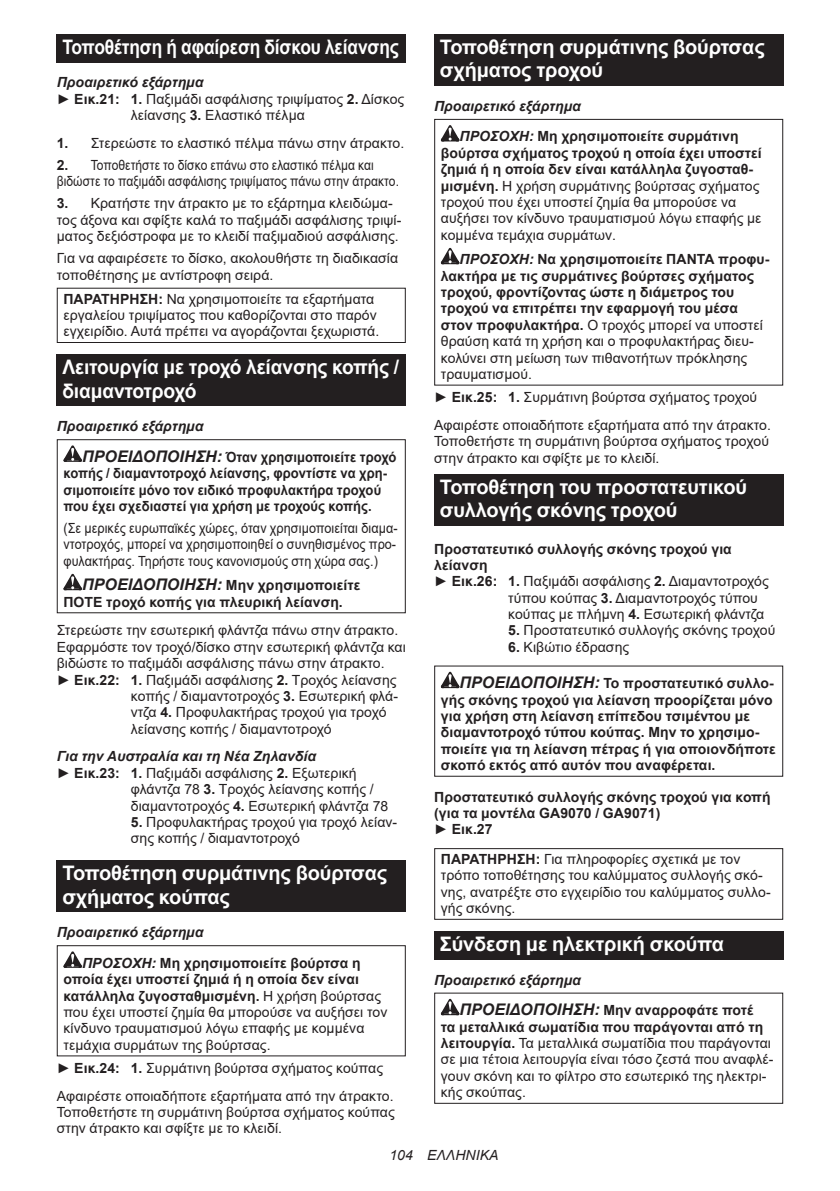
<style>
.page{position:relative;width:840px;height:1191px;background:#fff}
.page>*{position:absolute;margin:0;border:0;box-sizing:border-box;transform-origin:0 0}
.t1{font:700 20px/23.4px "Arial";letter-spacing:-.01em;color:#fff}
.t2{font:700 20px/23.4px "Arial";letter-spacing:-.01em;color:#fff;scale:.96 1}
.t3{font:700 20px "Arial";letter-spacing:-.01em;color:#fff;scale:.87 1}
.t4{font:14px/16.4px "Arial";letter-spacing:.005em;color:#231f20}
.t5{font:700 14px/16.4px "Arial";letter-spacing:.005em;color:#231f20}
.t6{font:italic 700 14px/30.6px "Arial";letter-spacing:.005em;color:#231f20}
.t7{font:700 14px/16.4px "Arial";letter-spacing:.005em;color:#231f20;scale:.93 1}
.t8{font:14px/16.4px "Arial";letter-spacing:.005em;color:#231f20;text-align:justify;scale:.9 1}
.t9{font:14px/16.4px "Arial";letter-spacing:.005em;color:#231f20;scale:.86 1}
.t10{font:italic 14px "Arial";letter-spacing:.005em;color:#231f20}
.s1{font-weight:700}
.s2{font-style:italic}
.s3{font-style:italic;font-size:16px}
.s4{font-style:normal}
.s5{font-weight:400}
.s6{font-size:16px}
</style>
<div class="page">
<div style="left:57px;top:34px;width:348px;height:29px;background:#231f20"></div>
<div style="left:57px;top:288px;width:348px;height:55px;border:1px solid #231f20"></div>
<div style="left:57px;top:354px;width:348px;height:52px;background:#231f20"></div>
<svg style="left:63px;top:445px;width:19px;height:17px"></svg>
<svg style="left:63px;top:574px;width:19px;height:16px"></svg>
<div style="left:57px;top:439px;width:348px;height:174px;border:1px solid #231f20"></div>
<div style="left:57px;top:860px;width:348px;height:52px;background:#231f20"></div>
<svg style="left:63px;top:951px;width:19px;height:16px"></svg>
<div style="left:57px;top:945px;width:348px;height:111px;border:1px solid #231f20"></div>
<div style="left:434px;top:34px;width:348px;height:52px;background:#231f20"></div>
<svg style="left:440px;top:125px;width:19px;height:16px"></svg>
<svg style="left:440px;top:248px;width:19px;height:16px"></svg>
<div style="left:434px;top:119px;width:348px;height:266px;border:1px solid #231f20"></div>
<div style="left:434px;top:474px;width:348px;height:52px;background:#231f20"></div>
<svg style="left:440px;top:672px;width:19px;height:16px"></svg>
<div style="left:434px;top:848px;width:348px;height:71px;border:1px solid #231f20"></div>
<div style="left:434px;top:931px;width:348px;height:28px;background:#231f20"></div>
<svg style="left:440px;top:998px;width:19px;height:17px"></svg>
<h1 class="t3" style="left:62px;top:33px;width:388px">Τοποθέτηση ή αφαίρεση δίσκου λείανσης</h1>
<p class="t6" style="left:57px;top:68px;width:148px">Προαιρετικό εξάρτημα</p>
<p class="t4" style="left:57px;top:91px;width:349px">► <span class="s1">Εικ.21: 1.</span> Παξιμάδι ασφάλισης τριψίματος <span class="s1">2.</span> Δίσκος</p>
<p class="t4" style="left:131px;top:107px;width:175px">λείανσης <span class="s1">3.</span> Ελαστικό πέλμα</p>
<p class="t4" style="left:57px;top:135px;width:349px"><span class="s1">1.</span> Στερεώστε το ελαστικό πέλμα πάνω στην άτρακτο.</p>
<p class="t9" style="left:57px;top:157px;width:399px"><span class="s1">2.</span> Τοποθετήστε το δίσκο επάνω στο ελαστικό πέλμα και βιδώστε το παξιμάδι ασφάλισης τριψίματος πάνω στην άτρακτο.</p>
<p class="t4" style="left:57px;top:195px;width:346px"><span class="s1">3.</span> Κρατήστε την άτρακτο με το εξάρτημα κλειδώμα&shy;τος άξονα και σφίξτε καλά το παξιμάδι ασφάλισης τριψί&shy;ματος δεξιόστροφα με το κλειδί παξιμαδιού ασφάλισης.</p>
<p class="t4" style="left:57px;top:250px;width:343px">Για να αφαιρέσετε το δίσκο, ακολουθήστε τη διαδικασία τοποθέτησης με αντίστροφη σειρά.</p>
<p class="t4" style="left:63px;top:290px;width:317px"><span class="s1">ΠΑΡΑΤΗΡΗΣΗ:</span> Να χρησιμοποιείτε τα εξαρτήματα εργαλείου τριψίματος που καθορίζονται στο παρόν εγχειρίδιο. Αυτά πρέπει να αγοράζονται ξεχωριστά.</p>
<h1 class="t2" style="left:62px;top:356px;width:352px">Λειτουργία με τροχό λείανσης κοπής / διαμαντοτροχό</h1>
<p class="t7" style="left:82px;top:411px;width:339px;line-height:30.6px;text-indent:-25px"><span class="s2">Προαιρετικό εξάρτημα<br></span><span class="s3">ΠΡΟΕΙΔΟΠΟΙΗΣΗ:</span> Όταν χρησιμοποιείτε τροχό</p>
<p class="t7" style="left:63px;top:465px;width:349px">κοπής / διαμαντοτροχό λείανσης, φροντίστε να χρη&shy;σιμοποιείτε μόνο τον ειδικό προφυλακτήρα τροχού που έχει σχεδιαστεί για χρήση με τροχούς κοπής.</p>
<p class="t8" style="left:63px;top:520px;width:372px">(Σε μερικές ευρωπαϊκές χώρες, όταν χρησιμοποιείται διαμα&shy;ντοτροχός, μπορεί να χρησιμοποιηθεί ο συνηθισμένος προ&shy;φυλακτήρας. Τηρήστε τους κανονισμούς στη χώρα σας.)</p>
<p class="t5" style="left:63px;top:577px;width:298px;text-indent:19px"><span class="s3">ΠΡΟΕΙΔΟΠΟΙΗΣΗ:</span> Μην χρησιμοποιείτε<br>ΠΟΤΕ τροχό κοπής για πλευρική λείανση.</p>
<p class="t4" style="left:57px;top:622px;width:343px">Στερεώστε την εσωτερική φλάντζα πάνω στην άτρακτο.</p>
<p class="t4" style="left:57px;top:638px;width:350px">Εφαρμόστε τον τροχό/δίσκο στην εσωτερική φλάντζα και</p>
<p class="t4" style="left:57px;top:655px;width:329px">βιδώστε το παξιμάδι ασφάλισης πάνω στην άτρακτο.</p>
<p class="t4" style="left:57px;top:671px;width:341px">► <span class="s1">Εικ.22: 1.</span> Παξιμάδι ασφάλισης <span class="s1">2.</span> Τροχός λείανσης</p>
<p class="t4" style="left:131px;top:687px;width:268px">κοπής / διαμαντοτροχός <span class="s1">3.</span> Εσωτερική φλά-</p>
<p class="t4" style="left:131px;top:704px;width:257px">ντζα <span class="s1">4.</span> Προφυλακτήρας τροχού για τροχό</p>
<p class="t4" style="left:131px;top:720px;width:202px">λείανσης κοπής / διαμαντοτροχό</p>
<p class="t6" style="left:57px;top:741px;width:261px">Για την Αυστραλία και τη Νέα Ζηλανδία</p>
<p class="t4" style="left:57px;top:764px;width:301px">► <span class="s1">Εικ.23: 1.</span> Παξιμάδι ασφάλισης <span class="s1">2.</span> Εξωτερική</p>
<p class="t4" style="left:131px;top:781px;width:244px">φλάντζα 78 <span class="s1">3.</span> Τροχός λείανσης κοπής /</p>
<p class="t4" style="left:131px;top:797px;width:259px">διαμαντοτροχός <span class="s1">4.</span> Εσωτερική φλάντζα 78</p>
<p class="t4" style="left:131px;top:813px;width:268px"><span class="s1">5.</span> Προφυλακτήρας τροχού για τροχό λείαν&shy;σης κοπής / διαμαντοτροχό</p>
<h1 class="t1" style="left:62px;top:862px;width:326px">Τοποθέτηση συρμάτινης βούρτσας σχήματος κούπας</h1>
<p class="t6" style="left:82px;top:917px;width:280px;text-indent:-25px">Προαιρετικό εξάρτημα<br>ΠΡΟΣΟΧΗ: <span class="s4">Μη χρησιμοποιείτε βούρτσα η</span></p>
<p class="t4" style="left:63px;top:971px;width:325px"><span class="s1">οποία έχει υποστεί ζημιά ή η οποία δεν είναι κατάλληλα ζυγοσταθμισμένη.</span> Η χρήση βούρτσας που έχει υποστεί ζημία θα μπορούσε να αυξήσει τον κίνδυνο τραυματισμού λόγω επαφής με κομμένα τεμάχια συρμάτων της βούρτσας.</p>
<p class="t4" style="left:57px;top:1053px;width:338px;line-height:27.8px">► <span class="s1">Εικ.24: 1.</span> Συρμάτινη βούρτσα σχήματος κούπας<br>Αφαιρέστε οποιαδήποτε εξαρτήματα από την άτρακτο.</p>
<p class="t4" style="left:57px;top:1103px;width:339px">Τοποθετήστε τη συρμάτινη βούρτσα σχήματος κούπας στην άτρακτο και σφίξτε με το κλειδί.</p>
<h1 class="t1" style="left:439px;top:36px;width:326px">Τοποθέτηση συρμάτινης βούρτσας σχήματος τροχού</h1>
<p class="t6" style="left:459px;top:91px;width:280px;text-indent:-25px">Προαιρετικό εξάρτημα<br>ΠΡΟΣΟΧΗ: <span class="s4">Μη χρησιμοποιείτε συρμάτινη</span></p>
<p class="t4" style="left:440px;top:145px;width:322px"><span class="s1">βούρτσα σχήματος τροχού η οποία έχει υποστεί ζημιά ή η οποία δεν είναι κατάλληλα ζυγοσταθ&shy;μισμένη.</span> Η χρήση συρμάτινης βούρτσας σχήματος τροχού που έχει υποστεί ζημία θα μπορούσε να αυξήσει τον κίνδυνο τραυματισμού λόγω επαφής με κομμένα τεμάχια συρμάτων.</p>
<p class="t5" style="left:440px;top:251px;width:330px;text-indent:19px"><span class="s2">ΠΡΟΣΟΧΗ:</span> Να χρησιμοποιείτε ΠΑΝΤΑ προφυ&shy;λακτήρα με τις συρμάτινες βούρτσες σχήματος τροχού, φροντίζοντας ώστε η διάμετρος του τροχού να επιτρέπει την εφαρμογή του μέσα στον προφυλακτήρα. <span class="s5">Ο τροχός μπορεί να υποστεί θραύση κατά τη χρήση και ο προφυλακτήρας διευ&shy;κολύνει στη μείωση των πιθανοτήτων πρόκλησης τραυματισμού.</span></p>
<p class="t4" style="left:434px;top:383px;width:338px;line-height:27.8px">► <span class="s1">Εικ.25: 1.</span> Συρμάτινη βούρτσα σχήματος τροχού<br>Αφαιρέστε οποιαδήποτε εξαρτήματα από την άτρακτο.</p>
<p class="t4" style="left:434px;top:433px;width:336px">Τοποθετήστε τη συρμάτινη βούρτσα σχήματος τροχού στην άτρακτο και σφίξτε με το κλειδί.</p>
<h1 class="t1" style="left:439px;top:475px;width:308px">Τοποθέτηση του προστατευτικού συλλογής σκόνης τροχού</h1>
<p class="t5" style="left:434px;top:540px;width:299px">Προστατευτικό συλλογής σκόνης τροχού για</p>
<p class="t5" style="left:434px;top:557px;width:55px">λείανση</p>
<p class="t4" style="left:434px;top:573px;width:336px">► <span class="s1">Εικ.26: 1.</span> Παξιμάδι ασφάλισης <span class="s1">2.</span> Διαμαντοτροχός</p>
<p class="t4" style="left:508px;top:589px;width:251px">τύπου κούπας <span class="s1">3.</span> Διαμαντοτροχός τύπου</p>
<p class="t4" style="left:508px;top:606px;width:257px">κούπας με πλήμνη <span class="s1">4.</span> Εσωτερική φλάντζα</p>
<p class="t4" style="left:508px;top:622px;width:268px"><span class="s1">5.</span> Προστατευτικό συλλογής σκόνης τροχού</p>
<p class="t4" style="left:508px;top:638px;width:122px"><span class="s1">6.</span> Κιβώτιο έδρασης</p>
<p class="t5" style="left:440px;top:675px;width:336px;text-indent:19px"><span class="s3">ΠΡΟΕΙΔΟΠΟΙΗΣΗ:</span> Το προστατευτικό συλλο&shy;γής σκόνης τροχού για λείανση προορίζεται μόνο για χρήση στη λείανση επίπεδου τσιμέντου με διαμαντοτροχό τύπου κούπας. Μην το χρησιμο&shy;ποιείτε για τη λείανση πέτρας ή για οποιονδήποτε σκοπό εκτός από αυτόν που αναφέρεται.</p>
<p class="t5" style="left:434px;top:788px;width:338px">Προστατευτικό συλλογής σκόνης τροχού για κοπή (για τα μοντέλα GA9070 / GA9071)<br><span class="s5">►</span> Εικ.27</p>
<p class="t4" style="left:440px;top:850px;width:331px"><span class="s1">ΠΑΡΑΤΗΡΗΣΗ:</span> Για πληροφορίες σχετικά με τον τρόπο τοποθέτησης του καλύμματος συλλογής σκό&shy;νης, ανατρέξτε στο εγχειρίδιο του καλύμματος συλλο&shy;γής σκόνης.</p>
<h1 class="t1" style="left:439px;top:932px;width:286px">Σύνδεση με ηλεκτρική σκούπα</h1>
<p class="t6" style="left:459px;top:964px;width:295px;text-indent:-25px">Προαιρετικό εξάρτημα<br><span class="s6">ΠΡΟΕΙΔΟΠΟΙΗΣΗ:</span> <span class="s4">Μην αναρροφάτε ποτέ</span></p>
<p class="t4" style="left:440px;top:1018px;width:334px"><span class="s1">τα μεταλλικά σωματίδια που παράγονται από τη λειτουργία.</span> Τα μεταλλικά σωματίδια που παράγονται σε μια τέτοια λειτουργία είναι τόσο ζεστά που αναφλέ&shy;γουν σκόνη και το φίλτρο στο εσωτερικό της ηλεκτρι&shy;κής σκούπας.</p>
<p class="t10" style="left:389px;top:1146px;width:111px">104 ΕΛΛΗΝΙΚΑ</p>
</div>
